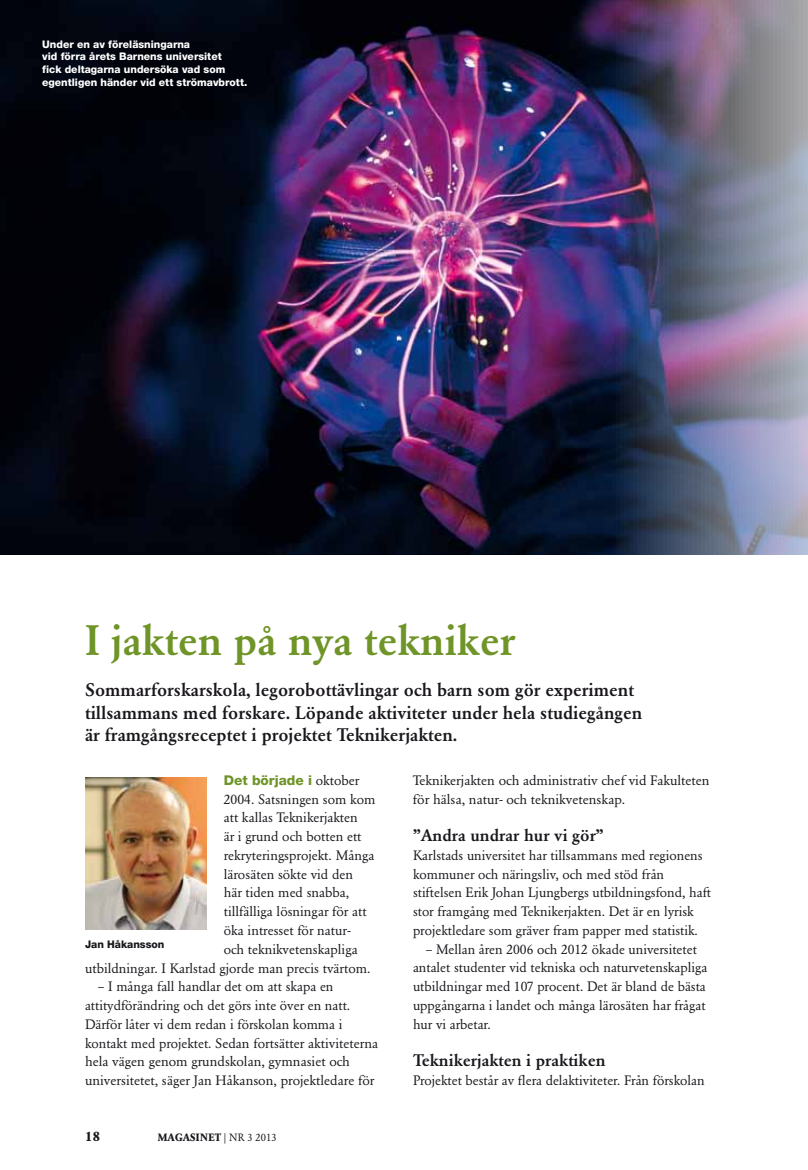
<style>
.page{position:relative;width:808px;height:1170px;background:#fff}
.page>*{position:absolute;margin:0;border:0;box-sizing:border-box;transform-origin:0 0}
.t1{font:500 42px "Garamond BE";color:#6f9427}
.t2{font:500 18px/22.5px "Garamond BE";color:#1a171c}
.t3{font:500 16.5px "Garamond BE";color:#1a171c}
.t4{font:13.5px/18.8px "Garamond BE";color:#1a171c}
.t5{font:800 13.5px "Helvetica Neue";color:#6f9427}
.t6{font:700 13.5px "Garamond BE";color:#1a171c}
.t7{font:800 10.5px/12.6px "Helvetica Neue";color:#fff}
.t8{font:800 10.5px "Helvetica Neue";color:#1a171c}
.t9{font:700 10.5px "Garamond BE";letter-spacing:.02em;color:#1a171c}
.t10{font:10.5px "Garamond BE";color:#1a171c}
.s1{font-family:"Garamond BE";font-weight:400;color:#1a171c}
</style>
<div class="page">
<img style="left:85px;top:777px;width:122px;height:152px">
<img style="left:0;top:0;width:808px;height:554px">
<p class="t7" style="left:42px;top:38px;width:207px">Under en av föreläsningarna<br>vid förra årets Barnens universitet<br>fick deltagarna undersöka vad som egentligen händer vid ett strömavbrott.</p>
<h1 class="t1" style="left:85px;top:615px;width:432px">I jakten på nya tekniker</h1>
<h2 class="t2" style="left:85px;top:679px;width:559px">Sommarforskarskola, legorobottävlingar och barn som gör experiment tillsammans med forskare. Löpande aktiviteter under hela studiegången är framgångsreceptet i projektet Teknikerjakten.</h2>
<p class="t5" style="left:224px;top:772px;width:137px">Det började i <span class="s1">oktober</span></p>
<p class="t4" style="left:224px;top:789px;width:153px">2004. Satsningen som kom</p>
<p class="t4" style="left:224px;top:808px;width:136px">att kallas Teknikerjakten</p>
<p class="t4" style="left:224px;top:827px;width:139px">är i grund och botten ett</p>
<p class="t4" style="left:224px;top:845px;width:152px">rekryteringsprojekt. Många</p>
<p class="t4" style="left:224px;top:864px;width:131px">lärosäten sökte vid den</p>
<p class="t4" style="left:224px;top:883px;width:127px">här tiden med snabba,</p>
<p class="t4" style="left:224px;top:902px;width:144px">tillfälliga lösningar för att</p>
<p class="t4" style="left:224px;top:920px;width:128px">öka intresset för natur-</p>
<p class="t4" style="left:224px;top:939px;width:136px">och teknikvetenskapliga</p>
<p class="t4" style="left:85px;top:958px;width:287px">utbildningar. I Karlstad gjorde man precis tvärtom.</p>
<p class="t4" style="left:85px;top:977px;width:295px;text-indent:13px">– I många fall handlar det om att skapa en attitydförändring och det görs inte över en natt.<br>Därför låter vi dem redan i förskolan komma i kontakt med projektet. Sedan fortsätter aktiviteterna hela vägen genom grundskolan, gymnasiet och universitetet, säger Jan Håkanson, projektledare för</p>
<p class="t8" style="left:85px;top:937px;width:81px">Jan Håkansson</p>
<p class="t6" style="left:85px;top:1128px;width:17px">18</p>
<p class="t9" style="left:158px;top:1131px;width:51px">MAGASINET</p>
<p class="t10" style="left:224px;top:1131px;width:54px">| NR 3 2013</p>
<p class="t4" style="left:413px;top:770px;width:298px">Teknikerjakten och administrativ chef vid Fakulteten för hälsa, natur- och teknikvetenskap.</p>
<p class="t3" style="left:413px;top:825px;width:192px">”Andra undrar hur vi gör”</p>
<p class="t4" style="left:413px;top:845px;width:300px">Karlstads universitet har tillsammans med regionens kommuner och näringsliv, och med stöd från stiftelsen Erik Johan Ljungbergs utbildningsfond, haft stor framgång med Teknikerjakten. Det är en lyrisk projektledare som gräver fram papper med statistik.</p>
<p class="t4" style="left:413px;top:939px;width:296px;text-indent:13px">– Mellan åren 2006 och 2012 ökade universitetet antalet studenter vid tekniska och naturvetenskapliga utbildningar med 107 procent. Det är bland de bästa uppgångarna i landet och många lärosäten har frågat hur vi arbetar.</p>
<p class="t3" style="left:413px;top:1050px;width:194px">Teknikerjakten i praktiken</p>
<p class="t4" style="left:413px;top:1070px;width:293px">Projektet består av flera delaktiviteter. Från förskolan</p>
</div>
